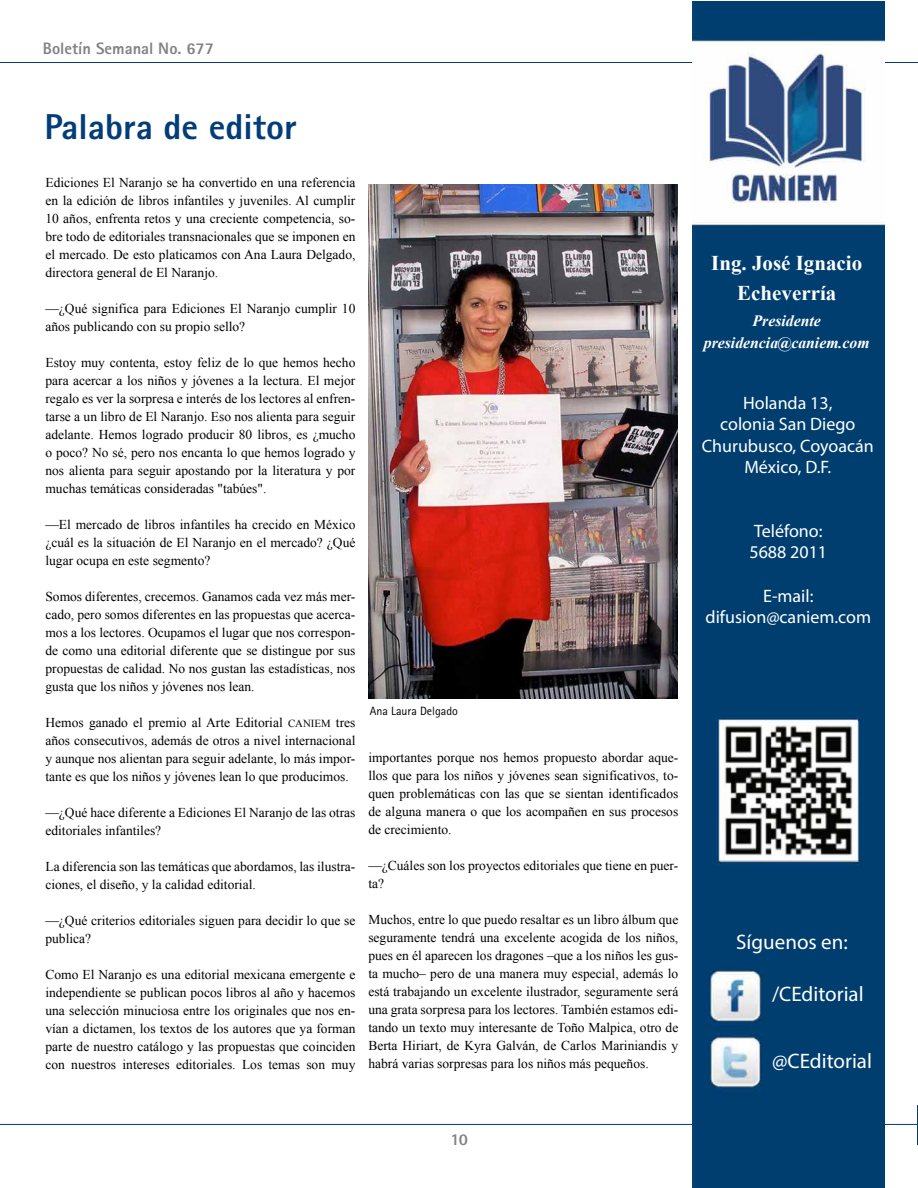
<style>
.page{position:relative;width:918px;height:1188px;background:#fff}
.page>*{position:absolute;margin:0;border:0;box-sizing:border-box;transform-origin:0 0}
.t1{font:800 36px "Rotis Sans Serif";color:#033d79}
.t2{font:21px "Myriad Pro";color:#fff}
.t3{font:700 21px/30px "Times New Roman";color:#fff;text-align:center}
.t4{font:18px/21.6px "Myriad Pro";color:#fff;text-align:center}
.t5{font:800 16.5px "Rotis Sans Serif";color:#808285}
.t6{font:italic 700 15.75px/22.5px "Times New Roman";color:#fff;text-align:center}
.t7{font:13.5px/18px "Times New Roman";color:#000;text-align:justify}
.t8{font:12px "Rotis Sans Serif";color:#000}
.s1{font-family:"Times New Roman PSMT SC800";font-size:10.8px}
</style>
<div class="page">
<hr style="left:0;top:62px;width:918px;height:1px;background:#033d79">
<hr style="left:0;top:1124px;width:918px;height:1px;background:#033d79">
<img style="left:693px;top:2px;width:192px;height:1186px">
<img style="left:718px;top:719px;width:139px;height:142px">
<img style="left:368px;top:185px;width:310px;height:513px">
<p class="t5" style="left:43px;top:38px;width:173px">Boletín Semanal No. 677</p>
<h1 class="t1" style="left:44px;top:104px;width:254px">Palabra de editor</h1>
<p class="t7" style="left:45px;top:173px;width:312px">Ediciones El Naranjo se ha convertido en una referencia en la edición de libros infantiles y juveniles. Al cumplir 10 años, enfrenta retos y una creciente competencia, so&shy;bre todo de editoriales transnacionales que se imponen en el mercado. De esto platicamos con Ana Laura Delgado, directora general de El Naranjo.</p>
<p class="t7" style="left:45px;top:299px;width:311px">—¿Qué significa para Ediciones El Naranjo cumplir 10 años publicando con su propio sello?</p>
<p class="t7" style="left:45px;top:353px;width:312px">Estoy muy contenta, estoy feliz de lo que hemos hecho para acercar a los niños y jóvenes a la lectura. El mejor regalo es ver la sorpresa e interés de los lectores al enfren&shy;tarse a un libro de El Naranjo. Eso nos alienta para seguir adelante. Hemos logrado producir 80 libros, es ¿mucho o poco? No sé, pero nos encanta lo que hemos logrado y nos alienta para seguir apostando por la literatura y por muchas temáticas consideradas "tabúes".</p>
<p class="t7" style="left:45px;top:515px;width:311px">—El mercado de libros infantiles ha crecido en México ¿cuál es la situación de El Naranjo en el mercado? ¿Qué lugar ocupa en este segmento?</p>
<p class="t7" style="left:45px;top:587px;width:311px">Somos diferentes, crecemos. Ganamos cada vez más mer&shy;cado, pero somos diferentes en las propuestas que acerca&shy;mos a los lectores. Ocupamos el lugar que nos correspon&shy;de como una editorial diferente que se distingue por sus propuestas de calidad. No nos gustan las estadísticas, nos gusta que los niños y jóvenes nos lean.</p>
<p class="t7" style="left:45px;top:713px;width:312px">Hemos ganado el premio al Arte Editorial <span class="s1">CANIEM</span> tres años consecutivos, además de otros a nivel internacional y aunque nos alientan para seguir adelante, lo más impor&shy;tante es que los niños y jóvenes lean lo que producimos.</p>
<p class="t7" style="left:45px;top:803px;width:312px">—¿Qué hace diferente a Ediciones El Naranjo de las otras editoriales infantiles?</p>
<p class="t7" style="left:45px;top:857px;width:311px">La diferencia son las temáticas que abordamos, las ilustra&shy;ciones, el diseño, y la calidad editorial.</p>
<p class="t7" style="left:45px;top:911px;width:312px">—¿Qué criterios editoriales siguen para decidir lo que se publica?</p>
<p class="t7" style="left:45px;top:965px;width:312px">Como El Naranjo es una editorial mexicana emergente e independiente se publican pocos libros al año y hacemos una selección minuciosa entre los originales que nos en&shy;vían a dictamen, los textos de los autores que ya forman parte de nuestro catálogo y las propuestas que coinciden con nuestros intereses editoriales. Los temas son muy</p>
<p class="t8" style="left:370px;top:703px;width:90px">Ana Laura Delgado</p>
<p class="t7" style="left:368px;top:748px;width:312px">importantes porque nos hemos propuesto abordar aque&shy;llos que para los niños y jóvenes sean significativos, to&shy;quen problemáticas con las que se sientan identificados de alguna manera o que los acompañen en sus procesos de crecimiento.</p>
<p class="t7" style="left:368px;top:856px;width:311px">—¿Cuáles son los proyectos editoriales que tiene en puer&shy;ta?</p>
<p class="t7" style="left:368px;top:910px;width:312px">Muchos, entre lo que puedo resaltar es un libro álbum que seguramente tendrá una excelente acogida de los niños, pues en él aparecen los dragones –que a los niños les gus&shy;ta mucho– pero de una manera muy especial, además lo está trabajando un excelente ilustrador, seguramente será una grata sorpresa para los lectores. También estamos edi&shy;tando un texto muy interesante de Toño Malpica, otro de Berta Hiriart, de Kyra Galván, de Carlos Mariniandis y habrá varias sorpresas para los niños más pequeños.</p>
<h2 class="t3" style="left:711px;top:248px;width:153px">Ing. José Ignacio<br>Echeverría</h2>
<p class="t6" style="left:704px;top:309px;width:167px">Presidente presidencia@caniem.com</p>
<h3 class="t4" style="left:702px;top:391px;width:173px">Holanda 13,<br>colonia San Diego<br>Churubusco, Coyoacán<br>México, D.F.</h3>
<h3 class="t4" style="left:750px;top:520px;width:79px;text-align:left">Teléfono:<br>5688 2011</h3>
<h3 class="t4" style="left:706px;top:584px;width:167px">E-mail: difusion@caniem.com</h3>
<h2 class="t2" style="left:736px;top:929px;width:113px">Síguenos en:</h2>
<h2 class="t2" style="left:772px;top:981px;width:93px">/CEditorial</h2>
<h2 class="t2" style="left:772px;top:1048px;width:101px">@CEditorial</h2>
<p class="t5" style="left:450px;top:1129px;width:19px">10</p>
</div>
